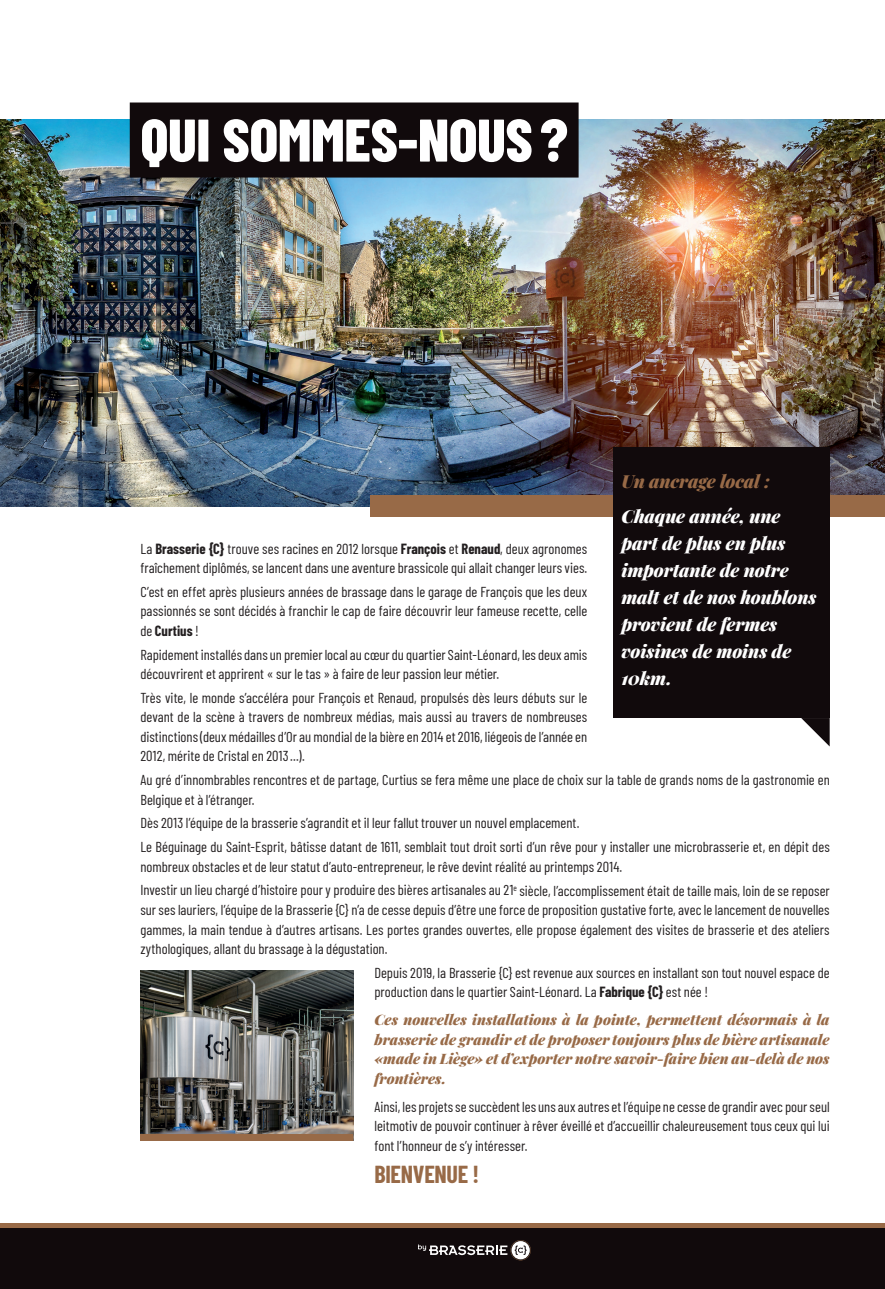
<style>
.page{position:relative;width:885px;height:1289px;background:#fff}
.page>*{position:absolute;margin:0;border:0;box-sizing:border-box;transform-origin:0 0}
.t1{font:800 60px "Barlow Condensed";letter-spacing:-.005em;color:#fff}
.t2{font:700 24px "Barlow Condensed";letter-spacing:-.015em;color:#986a47}
.t3{font:italic 900 18px/27px "Playfair Display";letter-spacing:-.005em;color:#fff}
.t4{font:italic 900 18px "Playfair Display";letter-spacing:-.01em;color:#986a47}
.t5{font:14.4px/19.5px "Barlow Condensed";color:#231f20}
.t6{font:italic 900 14.4px/19.5px "Playfair Display";color:#986a47;text-align:justify}
.s1{font-weight:700}
</style>
<div class="page">
<img style="left:0;top:119px;width:884px;height:387px">
<div style="left:370px;top:495px;width:514px;height:22px;background:#986a47"></div>
<div style="left:0;top:1225px;width:884px;height:63px;background:#110a0c"></div>
<div style="left:0;top:1222px;width:884px;height:5px;background:#986a47"></div>
<svg style="left:418px;top:1240px;width:112px;height:20px"></svg>
<div style="left:130px;top:102px;width:448px;height:75px;background:#110a0c"></div>
<div style="left:612px;top:447px;width:217px;height:271px;background:#110a0c"></div>
<svg style="left:801px;top:718px;width:28px;height:28px"></svg>
<img style="left:140px;top:970px;width:213px;height:163px">
<div style="left:140px;top:1133px;width:213px;height:7px;background:#986a47"></div>
<h1 class="t1" style="left:140px;top:97px;width:429px">QUI SOMMES-NOUS ?</h1>
<p class="t4" style="left:621px;top:466px;width:150px">Un ancrage local :</p>
<p class="t3" style="left:621px;top:501px;width:197px">Chaque année, une part de plus en plus importante de notre malt et de nos houblons provient de fermes voisines de moins de<br>10km.</p>
<p class="t5" style="left:140px;top:537px;width:448px">La <span class="s1">Brasserie {C}</span> trouve ses racines en 2012 lorsque <span class="s1">François</span> et <span class="s1">Renaud</span>, deux agronomes fraîchement diplômés, se lancent dans une aventure brassicole qui allait changer leurs vies.</p>
<p class="t5" style="left:140px;top:581px;width:448px;text-align:justify">C’est en effet après plusieurs années de brassage dans le garage de François que les deux passionnés se sont décidés à franchir le cap de faire découvrir leur fameuse recette, celle de <span class="s1">Curtius</span> !</p>
<p class="t5" style="left:140px;top:643px;width:448px">Rapidement installés dans un premier local au cœur du quartier Saint-Léonard, les deux amis découvrirent et apprirent « sur le tas » à faire de leur passion leur métier.</p>
<p class="t5" style="left:140px;top:687px;width:448px;text-align:justify">Très vite, le monde s’accéléra pour François et Renaud, propulsés dès leurs débuts sur le devant de la scène à travers de nombreux médias, mais aussi au travers de nombreuses distinctions (deux médailles d’Or au mondial de la bière en 2014 et 2016, liégeois de l’année en 2012, mérite de Cristal en 2013...).</p>
<p class="t5" style="left:140px;top:769px;width:690px">Au gré d’innombrables rencontres et de partage, Curtius se fera même une place de choix sur la table de grands noms de la gastronomie en<br>Belgique et à l’étranger.</p>
<p class="t5" style="left:140px;top:810px;width:690px;line-height:23.7px">Dès 2013 l’équipe de la brasserie s’agrandit et il leur fallut trouver un nouvel emplacement.<br>Le Béguinage du Saint-Esprit, bâtisse datant de 1611, semblait tout droit sorti d’un rêve pour y installer une microbrasserie et, en dépit des</p>
<p class="t5" style="left:140px;top:853px;width:690px;line-height:23.7px">nombreux obstacles et de leur statut d’auto-entrepreneur, le rêve devint réalité au printemps 2014.<br>Investir un lieu chargé d’histoire pour y produire des bières artisanales au 21<sup>e</sup> siècle, l’accomplissement était de taille mais, loin de se reposer</p>
<p class="t5" style="left:140px;top:899px;width:690px;text-align:justify">sur ses lauriers, l’équipe de la Brasserie {C} n’a de cesse depuis d’être une force de proposition gustative forte, avec le lancement de nouvelles gammes, la main tendue à d’autres artisans. Les portes grandes ouvertes, elle propose également des visites de brasserie et des ateliers zythologiques, allant du brassage à la dégustation.</p>
<p class="t5" style="left:374px;top:961px;width:456px">Depuis 2019, la Brasserie {C} est revenue aux sources en installant son tout nouvel espace de production dans le quartier Saint-Léonard. La <span class="s1">Fabrique {C}</span> est née !</p>
<p class="t6" style="left:374px;top:1008px;width:456px">Ces nouvelles installations à la pointe, permettent désormais à la brasserie de grandir et de proposer toujours plus de bière artisanale «made in Liège» et d’exporter notre savoir-faire bien au-delà de nos frontières.</p>
<p class="t5" style="left:374px;top:1095px;width:457px;text-align:justify">Ainsi, les projets se succèdent les uns aux autres et l’équipe ne cesse de grandir avec pour seul leitmotiv de pouvoir continuer à rêver éveillé et d’accueillir chaleureusement tous ceux qui lui font l’honneur de s’y intéresser.</p>
<h2 class="t2" style="left:374px;top:1157px;width:106px">BIENVENUE !</h2>
</div>
